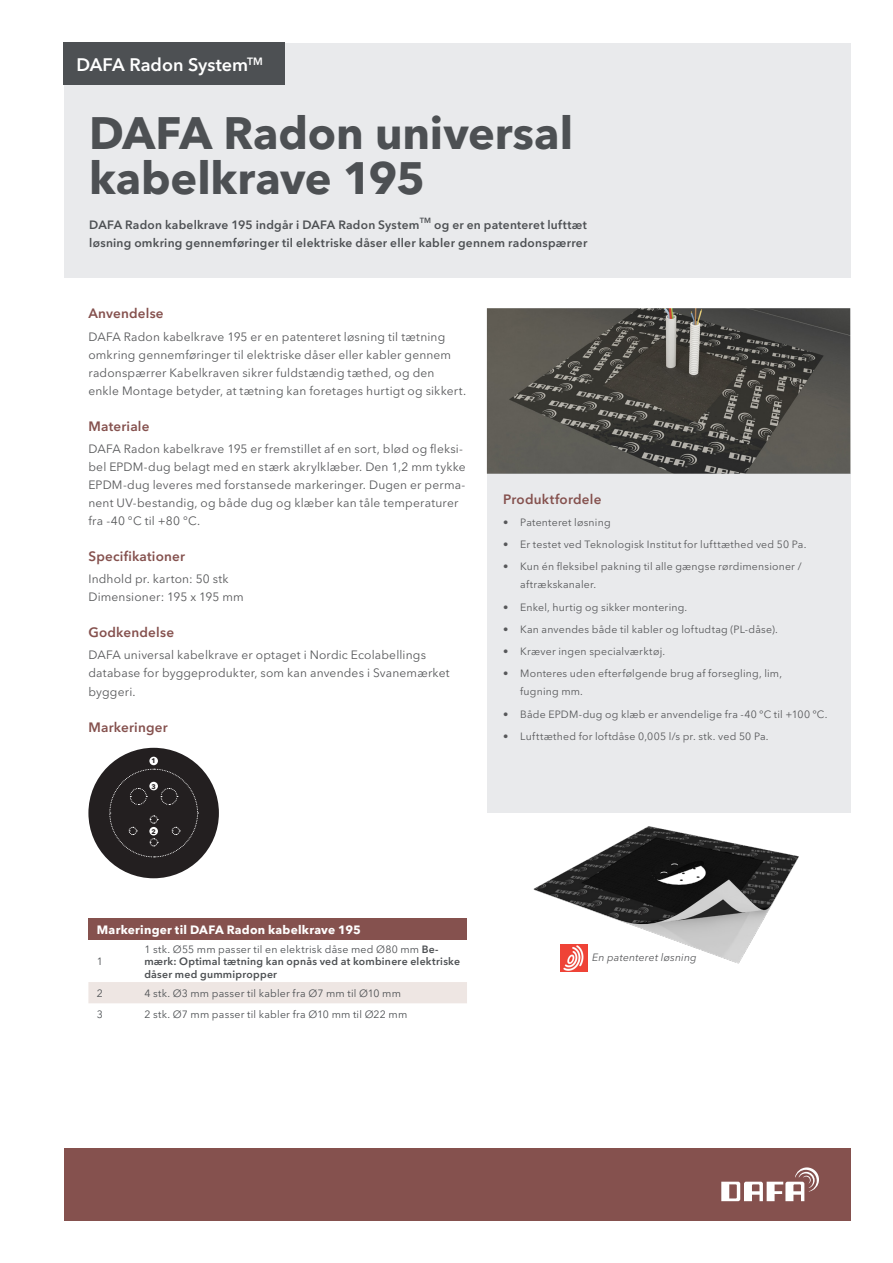
<style>
.page{position:relative;width:893px;height:1263px;background:#fff}
.page>*{position:absolute;margin:0;border:0;box-sizing:border-box;transform-origin:0 0}
.t1{font:700 45px/45px "Avenir Next LT Pro";letter-spacing:-.005em;color:#4d5053}
.t2{font:600 18px "Avenir Next LT Pro";color:#fff}
.t3{font:600 13.5px "Avenir Next LT Pro";letter-spacing:.015em;color:#85514e}
.t4{font:12px/18px "Avenir Next LT Pro";letter-spacing:.015em;color:#57585a}
.t5{font:600 12px/18px "Avenir Next LT Pro";letter-spacing:.02em;color:#4d5053;text-align:right}
.t6{font:700 12px "Avenir Next LT Pro";letter-spacing:.02em;color:#fff}
.t7{font:10.5px/18px "Avenir Next LT Pro";letter-spacing:.02em;color:#57585a}
.t8{font:600 10.5px/12.6px "Avenir Next LT Pro";letter-spacing:.025em;color:#4d5053}
._2_Rubrik{font:10.5px "Avenir Next LT Pro";letter-spacing:.02em;color:#4d5053}
.t9{font:italic 10.5px "Avenir Next LT Pro";letter-spacing:.02em;color:#57585a}
.t10{font:600 7.5px "Avenir Next LT Pro";color:#4d5053}
.t11{font:700 6.75px "Avenir Next LT Pro";color:#231f20}
.s1{font-weight:400}
</style>
<div class="page">
<div style="left:64px;top:43px;width:786px;height:234px;background:#e9eaec"></div>
<div style="left:64px;top:43px;width:221px;height:42px;background:#4d5053"></div>
<div style="left:487px;top:474px;width:363px;height:339px;background:#e9eaec"></div>
<div style="left:88px;top:748px;width:131px;height:130px;background:#231f20;border-radius:50%"></div>
<svg style="left:109px;top:768px;width:90px;height:90px"></svg>
<div style="left:149px;top:757px;width:9px;height:8px;background:#fff;border-radius:50%"></div>
<div style="left:149px;top:782px;width:9px;height:8px;background:#fff;border-radius:50%"></div>
<div style="left:149px;top:827px;width:9px;height:8px;background:#fff;border-radius:50%"></div>
<div style="left:64px;top:1148px;width:786px;height:72px;background:#85514e"></div>
<svg style="left:721px;top:1167px;width:98px;height:34px"></svg>
<img style="left:487px;top:308px;width:363px;height:166px">
<img style="left:533px;top:826px;width:266px;height:146px">
<div style="left:88px;top:918px;width:379px;height:22px;background:#85514e"></div>
<div style="left:88px;top:982px;width:379px;height:21px;background:#eee6e3"></div>
<p class="t2" style="left:77px;top:53px;width:188px">DAFA Radon System<sup>TM</sup></p>
<p class="t1" style="left:89px;top:110px;width:485px">DAFA Radon universal kabelkrave 195</p>
<p class="t5" style="left:89px;top:216px;width:332px">DAFA Radon kabelkrave 195 indgår i DAFA Radon System</p>
<p class="t10" style="left:420px;top:216px;width:13px">TM</p>
<p class="t5" style="left:89px;top:216px;width:500px">og er en patenteret lufttæt<br>løsning omkring gennemføringer til elektriske dåser eller kabler gennem radonspærrer</p>
<p class="t3" style="left:88px;top:305px;width:77px">Anvendelse</p>
<p class="t4" style="left:88px;top:327px;width:379px">DAFA Radon kabelkrave 195 er en patenteret løsning til tætning omkring gennemføringer til elektriske dåser eller kabler gennem radonspærrer Kabelkraven sikrer fuldstændig tæthed, og den enkle Montage betyder, at tætning kan foretages hurtigt og sikkert.</p>
<p class="t3" style="left:88px;top:418px;width:63px">Materiale</p>
<p class="t4" style="left:88px;top:440px;width:379px">DAFA Radon kabelkrave 195 er fremstillet af en sort, blød og fleksi&shy;bel EPDM-dug belagt med en stærk akrylklæber. Den 1,2 mm tykke EPDM-dug leveres med forstansede markeringer. Dugen er perma&shy;nent UV-bestandig, og både dug og klæber kan tåle temperaturer fra -40 °C til +80 °C.</p>
<p class="t3" style="left:88px;top:548px;width:98px">Specifikationer</p>
<p class="t4" style="left:88px;top:570px;width:142px">Indhold pr. karton: 50 stk</p>
<p class="t4" style="left:88px;top:588px;width:157px">Dimensioner: 195 x 195 mm</p>
<p class="t3" style="left:88px;top:624px;width:87px">Godkendelse</p>
<p class="t4" style="left:88px;top:646px;width:363px">DAFA universal kabelkrave er optaget i Nordic Ecolabellings database for byggeprodukter, som kan anvendes i Svanemærket byggeri.</p>
<p class="t3" style="left:88px;top:718px;width:81px">Markeringer</p>
<p class="t11" style="left:152px;top:757px;width:6px">1</p>
<p class="t11" style="left:152px;top:782px;width:6px">3</p>
<p class="t11" style="left:152px;top:827px;width:6px">2</p>
<p class="t6" style="left:97px;top:922px;width:265px">Markeringer til DAFA Radon kabelkrave 195</p>
<p class="_2_Rubrik" style="left:97px;top:955px;width:8px">1</p>
<p class="t8" style="left:144px;top:942px;width:317px"><span class="s1">1 stk. Ø55 mm passer til en elektrisk dåse med Ø80 mm</span> Be&shy;mærk: Optimal tætning kan opnås ved at kombinere elektriske dåser med gummipropper</p>
<p class="_2_Rubrik" style="left:97px;top:987px;width:8px">2</p>
<p class="_2_Rubrik" style="left:144px;top:987px;width:258px">4 stk. Ø3 mm passer til kabler fra Ø7 mm til Ø10 mm</p>
<p class="_2_Rubrik" style="left:97px;top:1008px;width:8px">3</p>
<p class="_2_Rubrik" style="left:144px;top:1008px;width:264px">2 stk. Ø7 mm passer til kabler fra Ø10 mm til Ø22 mm</p>
<p class="t3" style="left:503px;top:491px;width:100px">Produktfordele</p>
<p class="t7" style="left:503px;top:513px;width:109px">• Patenteret løsning</p>
<p class="t7" style="left:503px;top:535px;width:305px">• Er testet ved Teknologisk Institut for lufttæthed ved 50 Pa.</p>
<p class="t7" style="left:520px;top:558px;width:283px;text-indent:-17px">• Kun én fleksibel pakning til alle gængse rørdimensioner / aftrækskanaler.</p>
<p class="t7" style="left:503px;top:598px;width:186px">• Enkel, hurtig og sikker montering.</p>
<p class="t7" style="left:503px;top:620px;width:276px">• Kan anvendes både til kabler og loftudtag (PL-dåse).</p>
<p class="t7" style="left:503px;top:642px;width:164px">• Kræver ingen specialværktøj.</p>
<p class="t7" style="left:520px;top:665px;width:263px;text-indent:-17px">• Monteres uden efterfølgende brug af forsegling, lim, fugning mm.</p>
<p class="t7" style="left:503px;top:705px;width:326px">• Både EPDM-dug og klæb er anvendelige fra -40 ºC til +100 ºC.</p>
<p class="t7" style="left:503px;top:727px;width:267px">• Lufttæthed for loftdåse 0,005 l/s pr. stk. ved 50 Pa.</p>
<p class="t9" style="left:592px;top:951px;width:106px">En patenteret løsning</p>
</div>
